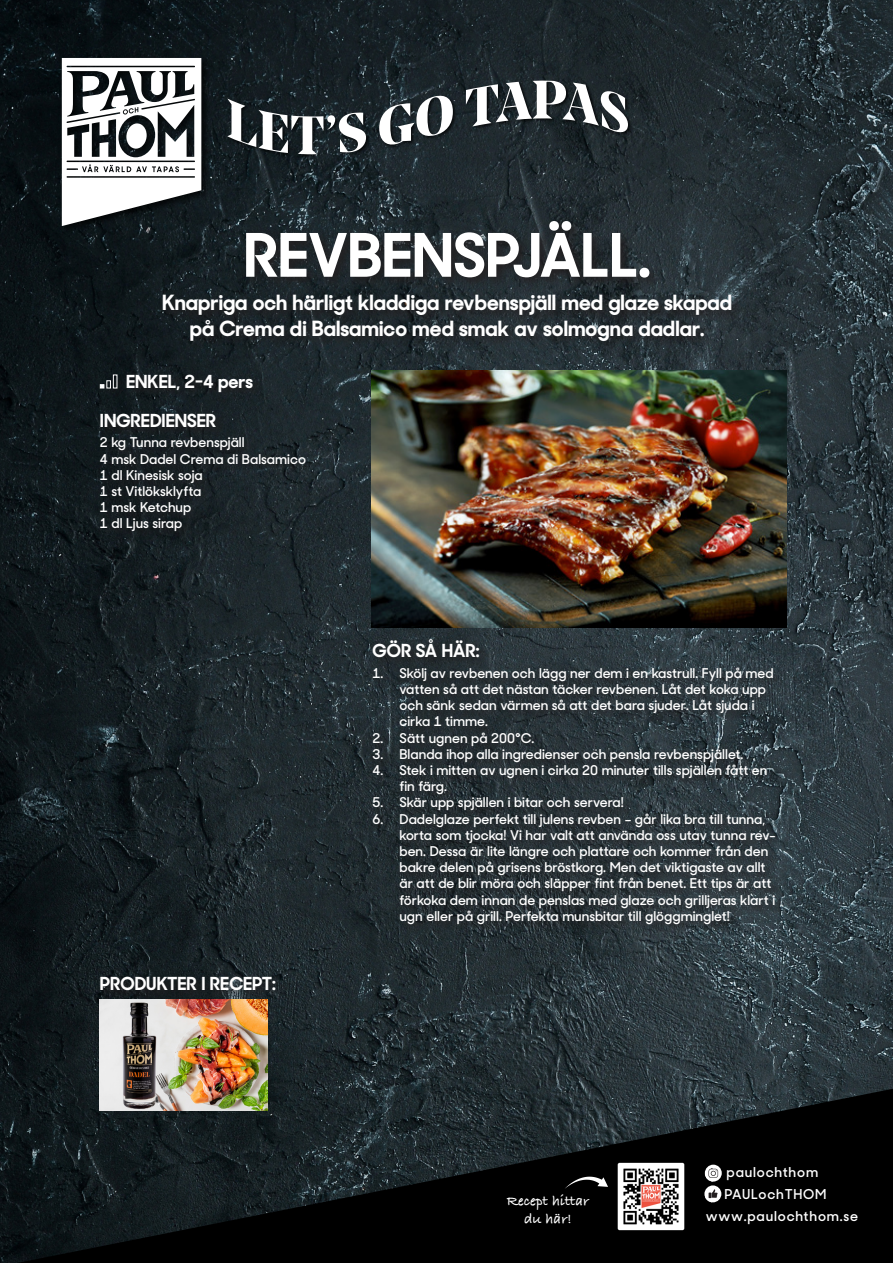
<style>
.page{position:relative;width:893px;height:1263px;background:#fff}
.page>*{position:absolute;margin:0;border:0;box-sizing:border-box;transform-origin:0 0}
.t1{font:700 60px "Sharp Sans No 2";color:#fff}
.t2{font:700 21px/25.2px "Sharp Sans No 2";color:#fff;text-align:center}
.t3{font:700 18px "Sharp Sans No 2";color:#fff}
.t4{font:700 15px/18px "Bradley Hand ITCTT";color:#fff;text-align:center}
.t5{font:600 13.65px "Sharp Sans No 2";letter-spacing:.06em;color:#fff}
.t6{font:600 13.5px/16.2px "Sharp Sans No 2";color:#fff}
</style>
<div class="page">
<img style="left:0;top:0;width:893px;height:1263px">
<svg style="left:17px;top:1089px;width:876px;height:174px;background:#0d1214"></svg>
<div style="left:704px;top:1185px;width:17px;height:17px;background:#fff;border-radius:50%"></div>
<svg style="left:705px;top:1189px;width:13px;height:13px"></svg>
<svg style="left:705px;top:1165px;width:17px;height:16px"></svg>
<svg style="left:705px;top:1168px;width:13px;height:13px"></svg>
<img style="left:615px;top:1161px;width:72px;height:74px">
<div style="left:160px;top:217px;width:583px;height:136px;background:#231f20;opacity:.95"></div>
<img style="left:57px;top:54px;width:156px;height:182px">
<svg style="left:62px;top:58px;width:139px;height:168px"></svg>
<img style="left:225px;top:79px;width:408px;height:81px">
<svg style="left:227px;top:99px;width:139px;height:55px"></svg>
<svg style="left:379px;top:94px;width:74px;height:52px"></svg>
<svg style="left:466px;top:81px;width:162px;height:53px"></svg>
<svg style="left:565px;top:1177px;width:43px;height:12px"></svg>
<img style="left:371px;top:370px;width:416px;height:258px">
<div style="left:96px;top:371px;width:221px;height:172px;background:#231f20;opacity:.95"></div>
<svg style="left:100px;top:384px;width:4px;height:4px"></svg>
<div style="left:106px;top:380px;width:5px;height:8px;border:1px solid #fff"></div>
<div style="left:113px;top:375px;width:4px;height:13px;border:1px solid #fff"></div>
<div style="left:369px;top:636px;width:418px;height:300px;background:#231f20;opacity:.95"></div>
<div style="left:97px;top:973px;width:190px;height:30px;background:#231f20;opacity:.95"></div>
<img style="left:100px;top:999px;width:167px;height:112px">
<p class="t1" style="left:244px;top:204px;width:408px">REVBENSPJÄLL.</p>
<p class="t2" style="left:162px;top:288px;width:571px">Knapriga och härligt kladdiga revbenspjäll med glaze skapad på Crema di Balsamico med smak av solmogna dadlar.</p>
<p class="t3" style="left:126px;top:366px;width:128px">ENKEL, 2-4 pers</p>
<p class="t3" style="left:100px;top:405px;width:118px">INGREDIENSER</p>
<p class="t6" style="left:100px;top:433px;width:146px">2 kg Tunna revbenspjäll</p>
<p class="t6" style="left:100px;top:449px;width:208px">4 msk Dadel Crema di Balsamico</p>
<p class="t6" style="left:100px;top:465px;width:104px">1 dl Kinesisk soja</p>
<p class="t6" style="left:100px;top:482px;width:103px">1 st Vitlöksklyfta</p>
<p class="t6" style="left:100px;top:498px;width:93px">1 msk Ketchup</p>
<p class="t6" style="left:100px;top:514px;width:84px">1 dl Ljus sirap</p>
<p class="t3" style="left:100px;top:968px;width:178px">PRODUKTER I RECEPT:</p>
<p class="t3" style="left:372px;top:635px;width:109px">GÖR SÅ HÄR:</p>
<p class="t6" style="left:399px;top:663px;width:376px;text-indent:-27px">1. Skölj av revbenen och lägg ner dem i en kastrull. Fyll på med vatten så att det nästan täcker revbenen. Låt det koka upp och sänk sedan värmen så att det bara sjuder. Låt sjuda i cirka 1 timme.</p>
<p class="t6" style="left:372px;top:728px;width:163px">2. Sätt ugnen på 200°C.</p>
<p class="t6" style="left:372px;top:744px;width:372px">3. Blanda ihop alla ingredienser och pensla revbenspjället.</p>
<p class="t6" style="left:399px;top:760px;width:369px;text-indent:-27px">4. Stek i mitten av ugnen i cirka 20 minuter tills spjällen fått en fin färg.</p>
<p class="t6" style="left:372px;top:793px;width:253px">5. Skär upp spjällen i bitar och servera!</p>
<p class="t6" style="left:399px;top:809px;width:378px;text-indent:-27px">6. Dadelglaze perfekt till julens revben – går lika bra till tunna, korta som tjocka! Vi har valt att använda oss utav tunna rev&shy;ben. Dessa är lite längre och plattare och kommer från den bakre delen på grisens bröstkorg. Men det viktigaste av allt är att de blir möra och släpper fint från benet. Ett tips är att förkoka dem innan de penslas med glaze och grilljeras klart i ugn eller på grill. Perfekta munsbitar till glöggminglet!</p>
<p class="t4" style="left:507px;top:1191px;width:84px">Recept hittar du här!</p>
<p class="t5" style="left:727px;top:1161px;width:93px">paulochthom</p>
<p class="t5" style="left:724px;top:1182px;width:104px">PAULochTHOM</p>
<p class="t5" style="left:706px;top:1204px;width:154px">www.paulochthom.se</p>
</div>
